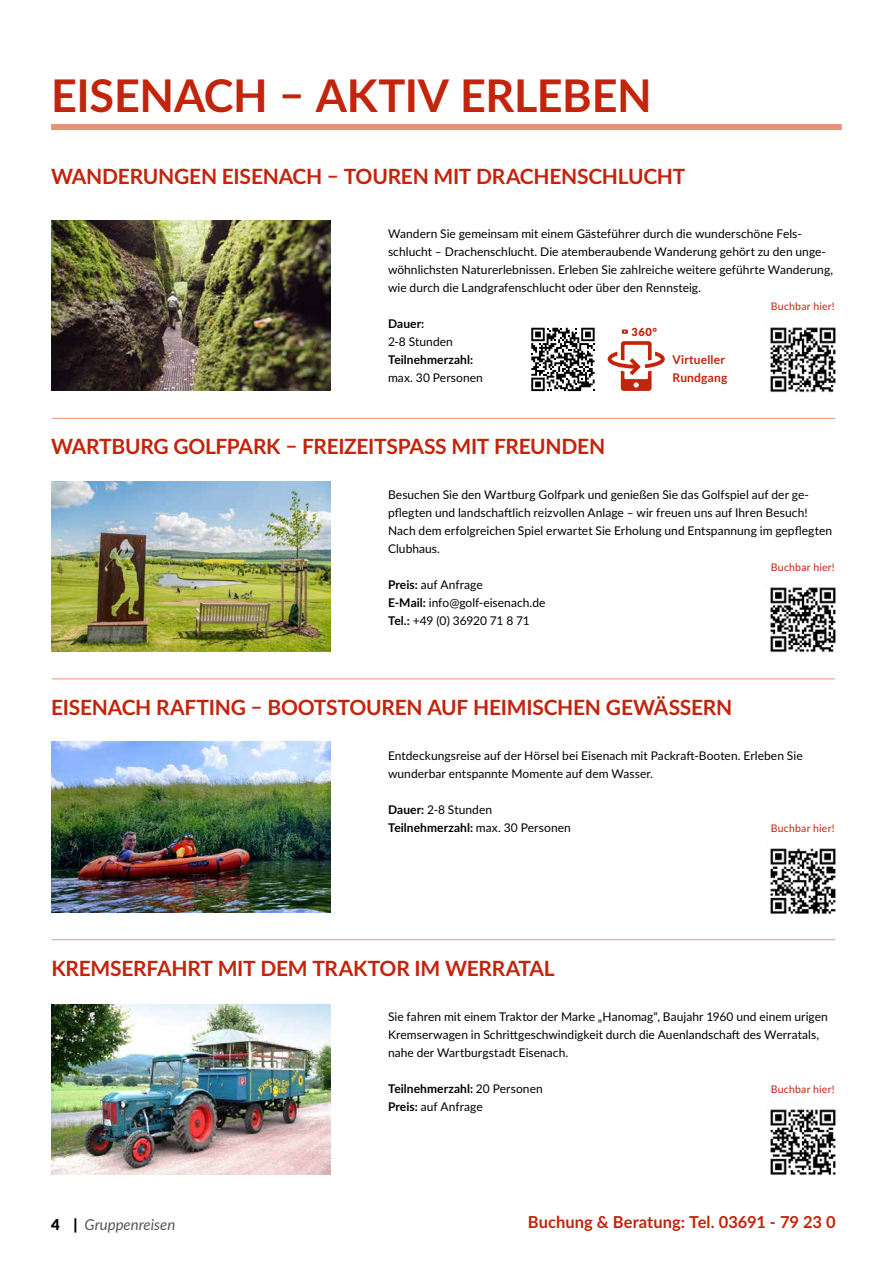
<style>
.page{position:relative;width:893px;height:1263px;background:#fff}
.page>*{position:absolute;margin:0;border:0;box-sizing:border-box;transform-origin:0 0}
.t1{font:700 45px "Lato";letter-spacing:-.01em;color:#c2240c}
.t2{font:700 21px "Lato";letter-spacing:-.01em;color:#c2240c}
.t3{font:700 16.5px "Lato";color:#c2240c}
.t4{font:italic 15px "Lato";color:#575756}
.t5{font:12px/18px "Lato";letter-spacing:.005em;color:#000}
.t6{font:700 12px/18px "Lato";letter-spacing:.005em;color:#000}
.t7{font:700 12px/18px "Lato";letter-spacing:.015em;color:#c2240c}
.t8{font:900 11.1px "Lato";color:#c2240c}
.t9{font:10.5px "Lato";letter-spacing:.02em;color:#c2240c}
.s1{font-weight:700}
.s2{font-weight:400}
.s3{font-weight:900;font-style:normal;color:#000}
</style>
<div class="page">
<img style="left:770px;top:327px;width:66px;height:65px">
<img style="left:770px;top:1109px;width:66px;height:66px">
<img style="left:770px;top:587px;width:66px;height:65px">
<img style="left:770px;top:848px;width:66px;height:66px">
<img style="left:52px;top:1004px;width:279px;height:171px">
<img style="left:51px;top:221px;width:280px;height:170px">
<hr style="left:52px;top:939px;width:783px;height:1px;background:#e29475">
<hr style="left:52px;top:678px;width:783px;height:1px;background:#e29475">
<hr style="left:52px;top:418px;width:783px;height:1px;background:#e29475">
<img style="left:51px;top:742px;width:280px;height:170px">
<img style="left:51px;top:481px;width:280px;height:170px">
<div style="left:51px;top:124px;width:791px;height:6px;background:#e29475"></div>
<svg style="left:608px;top:341px;width:57px;height:50px"></svg>
<svg style="left:622px;top:329px;width:6px;height:5px"></svg>
<svg style="left:531px;top:328px;width:64px;height:63px"></svg>
<h1 class="t1" style="left:51px;top:63px;width:602px">EISENACH – AKTIV ERLEBEN</h1>
<h2 class="t2" style="left:51px;top:161px;width:636px">WANDERUNGEN EISENACH – TOUREN MIT DRACHENSCHLUCHT</h2>
<p class="t5" style="left:388px;top:224px;width:447px">Wandern Sie gemeinsam mit einem Gästeführer durch die wunderschöne Fels&shy;schlucht – Drachenschlucht. Die atemberaubende Wanderung gehört zu den unge&shy;wöhnlichsten Naturerlebnissen. Erleben Sie zahlreiche weitere geführte Wanderung, wie durch die Landgrafenschlucht oder über den Rennsteig.</p>
<p class="t6" style="left:388px;top:314px;width:38px">Dauer:</p>
<p class="t5" style="left:388px;top:332px;width:66px">2-8 Stunden</p>
<p class="t6" style="left:388px;top:350px;width:87px">Teilnehmerzahl:</p>
<p class="t5" style="left:388px;top:368px;width:96px">max. 30 Personen</p>
<p class="t9" style="left:771px;top:299px;width:65px">Buchbar hier!</p>
<p class="t8" style="left:631px;top:323px;width:27px">360°</p>
<p class="t7" style="left:672px;top:350px;width:56px">Virtueller<br>Rundgang</p>
<h2 class="t2" style="left:51px;top:431px;width:556px">WARTBURG GOLFPARK – FREIZEITSPASS MIT FREUNDEN</h2>
<p class="t5" style="left:388px;top:485px;width:446px">Besuchen Sie den Wartburg Golfpark und genießen Sie das Golfspiel auf der ge&shy;pflegten und landschaftlich reizvollen Anlage – wir freuen uns auf Ihren Besuch!<br>Nach dem erfolgreichen Spiel erwartet Sie Erholung und Entspannung im gepflegten Clubhaus.</p>
<p class="t5" style="left:388px;top:575px;width:159px"><span class="s1">Preis:</span> auf Anfrage<br><span class="s1">E-Mail:</span> info@golf-eisenach.de<br><span class="s1">Tel.:</span> +49 (0) 36920 71 8 71</p>
<p class="t9" style="left:771px;top:560px;width:65px">Buchbar hier!</p>
<h2 class="t2" style="left:51px;top:692px;width:683px">EISENACH RAFTING – BOOTSTOUREN AUF HEIMISCHEN GEWÄSSERN</h2>
<p class="t5" style="left:388px;top:746px;width:416px">Entdeckungsreise auf der Hörsel bei Eisenach mit Packraft-Booten. Erleben Sie wunderbar entspannte Momente auf dem Wasser.</p>
<p class="t5" style="left:388px;top:800px;width:184px"><span class="s1">Dauer:</span> 2-8 Stunden<br><span class="s1">Teilnehmerzahl:</span> max. 30 Personen</p>
<p class="t9" style="left:771px;top:821px;width:65px">Buchbar hier!</p>
<h2 class="t2" style="left:51px;top:953px;width:505px">KREMSERFAHRT MIT DEM TRAKTOR IM WERRATAL</h2>
<p class="t5" style="left:388px;top:1007px;width:441px">Sie fahren mit einem Traktor der Marke „Hanomag“, Baujahr 1960 und einem urigen<br>Kremserwagen in Schrittgeschwindigkeit durch die Auenlandschaft des Werratals, nahe der Wartburgstadt Eisenach.</p>
<p class="t6" style="left:388px;top:1079px;width:156px">Teilnehmerzahl: <span class="s2">20 Personen<br></span>Preis: <span class="s2">auf Anfrage</span></p>
<p class="t9" style="left:771px;top:1082px;width:65px">Buchbar hier!</p>
<p class="t4" style="left:51px;top:1214px;width:126px"><span class="s3">4 |</span> Gruppenreisen</p>
<h3 class="t3" style="left:528px;top:1210px;width:309px">Buchung &amp; Beratung: Tel. 03691 - 79 23 0</h3>
</div>
